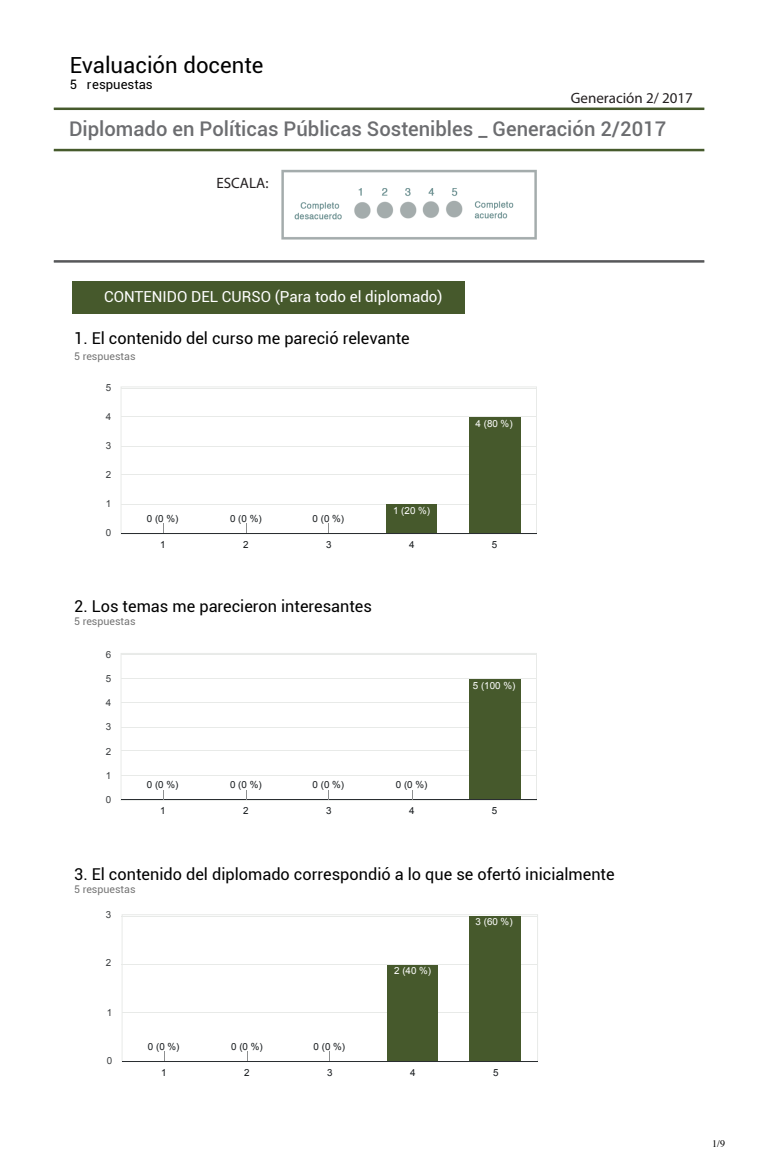
<style>
.page{position:relative;width:766px;height:1170px;background:#fff}
.page>*{position:absolute;margin:0;border:0;box-sizing:border-box;transform-origin:0 0}
.t1{font:22.12px "Roboto";color:#000001}
.t2{font:500 20.25px "Roboto";color:#6c6d70}
.t3{font:16.38px "Roboto";color:#000001}
.t4{font:15.12px "Roboto";color:#fff}
.t5{font:15px "Myriad Pro";color:#231f20}
.t6{font:13px "Roboto";color:#000001}
.t7{font:10.62px "Roboto";color:#000001}
.t8{font:10px "Times";color:#000001}
.t9{font:9.75px "Arial";color:#161a1d}
.t10{font:9.75px "Arial";color:#fff}
.t11{font:9.75px "Arial";color:#3c3f41}
</style>
<div class="page">
<div style="left:72px;top:281px;width:392px;height:32px;background:#46592c"></div>
<hr style="left:54px;top:107px;width:650px;height:3px;background:#465a2c">
<hr style="left:54px;top:149px;width:650px;height:2px;background:#465a2c">
<img style="left:281px;top:169px;width:256px;height:71px">
<hr style="left:54px;top:260px;width:650px;height:2px;background:#57585a">
<hr style="left:121px;top:503px;width:415px;height:1px;background:#e8eae8">
<hr style="left:121px;top:474px;width:415px;height:1px;background:#e8eae8">
<hr style="left:121px;top:445px;width:415px;height:1px;background:#e8eae8">
<hr style="left:121px;top:416px;width:415px;height:1px;background:#e8eae8">
<hr style="left:121px;top:387px;width:415px;height:1px;background:#e8eae8">
<div style="left:386px;top:504px;width:51px;height:29px;background:#46592c"></div>
<div style="left:468px;top:417px;width:52px;height:116px;background:#46592c"></div>
<hr style="left:121px;top:533px;width:415px;height:1px;background:#2a2e31">
<hr style="left:121px;top:775px;width:415px;height:1px;background:#e8eae8">
<hr style="left:121px;top:750px;width:415px;height:1px;background:#e8eae8">
<hr style="left:121px;top:726px;width:415px;height:1px;background:#e8eae8">
<hr style="left:121px;top:702px;width:415px;height:1px;background:#e8eae8">
<hr style="left:121px;top:678px;width:415px;height:1px;background:#e8eae8">
<hr style="left:121px;top:654px;width:415px;height:1px;background:#e8eae8">
<div style="left:468px;top:678px;width:52px;height:121px;background:#46592c"></div>
<hr style="left:121px;top:799px;width:415px;height:1px;background:#2a2e31">
<hr style="left:122px;top:1011px;width:415px;height:1px;background:#e8eae8">
<div style="left:387px;top:964px;width:51px;height:96px;background:#46592c"></div>
<hr style="left:122px;top:1060px;width:415px;height:1px;background:#2a2e31">
<hr style="left:121px;top:963px;width:415px;height:1px;background:#e8eae8">
<hr style="left:121px;top:915px;width:415px;height:1px;background:#e8eae8">
<div style="left:468px;top:916px;width:52px;height:144px;background:#46592c"></div>
<h1 class="t1" style="left:70px;top:50px;width:195px">Evaluación docente</h1>
<p class="t6" style="left:70px;top:75px;width:84px">5 respuestas</p>
<p class="t5" style="left:570px;top:88px;width:123px">Generación 2/ 2017</p>
<p class="t2" style="left:69px;top:115px;width:598px">Diplomado en Políticas Públicas Sostenibles _ Generación 2/2017</p>
<p class="t5" style="left:216px;top:173px;width:54px">ESCALA:</p>
<p class="t4" style="left:104px;top:286px;width:340px">CONTENIDO DEL CURSO (Para todo el diplomado)</p>
<p class="t3" style="left:74px;top:327px;width:337px">1. El contenido del curso me pareció relevante</p>
<p class="t7" style="left:74px;top:349px;width:63px">5 respuestas</p>
<p class="t11" style="left:106px;top:381px;width:7px">5</p>
<p class="t11" style="left:106px;top:410px;width:7px">4</p>
<p class="t11" style="left:106px;top:439px;width:7px">3</p>
<p class="t11" style="left:106px;top:468px;width:7px">2</p>
<p class="t11" style="left:106px;top:497px;width:7px">1</p>
<p class="t11" style="left:106px;top:526px;width:7px">0</p>
<p class="t9" style="left:147px;top:512px;width:33px">0 (0 %)</p>
<p class="t9" style="left:230px;top:512px;width:33px">0 (0 %)</p>
<p class="t9" style="left:312px;top:512px;width:33px">0 (0 %)</p>
<p class="t10" style="left:393px;top:504px;width:38px">1 (20 %)</p>
<p class="t10" style="left:475px;top:417px;width:38px">4 (80 %)</p>
<p class="t9" style="left:160px;top:538px;width:7px">1</p>
<p class="t9" style="left:243px;top:538px;width:7px">2</p>
<p class="t9" style="left:326px;top:538px;width:7px">3</p>
<p class="t9" style="left:409px;top:538px;width:7px">4</p>
<p class="t9" style="left:492px;top:538px;width:7px">5</p>
<p class="t3" style="left:74px;top:595px;width:299px">2. Los temas me parecieron interesantes</p>
<p class="t7" style="left:74px;top:614px;width:63px">5 respuestas</p>
<p class="t11" style="left:106px;top:647px;width:7px">6</p>
<p class="t11" style="left:106px;top:672px;width:7px">5</p>
<p class="t11" style="left:106px;top:696px;width:7px">4</p>
<p class="t11" style="left:106px;top:720px;width:7px">3</p>
<p class="t11" style="left:106px;top:744px;width:7px">2</p>
<p class="t11" style="left:106px;top:768px;width:7px">1</p>
<p class="t11" style="left:106px;top:793px;width:7px">0</p>
<p class="t9" style="left:147px;top:778px;width:33px">0 (0 %)</p>
<p class="t9" style="left:230px;top:778px;width:33px">0 (0 %)</p>
<p class="t9" style="left:312px;top:778px;width:33px">0 (0 %)</p>
<p class="t9" style="left:396px;top:778px;width:33px">0 (0 %)</p>
<p class="t10" style="left:472px;top:678px;width:44px">5 (100 %)</p>
<p class="t9" style="left:160px;top:804px;width:7px">1</p>
<p class="t9" style="left:243px;top:804px;width:7px">2</p>
<p class="t9" style="left:326px;top:804px;width:7px">3</p>
<p class="t9" style="left:409px;top:804px;width:7px">4</p>
<p class="t9" style="left:492px;top:804px;width:7px">5</p>
<p class="t3" style="left:74px;top:862px;width:542px">3. El contenido del diplomado correspondió a lo que se ofertó inicialmente</p>
<p class="t7" style="left:74px;top:881px;width:63px">5 respuestas</p>
<p class="t11" style="left:106px;top:908px;width:7px">3</p>
<p class="t11" style="left:106px;top:956px;width:7px">2</p>
<p class="t11" style="left:107px;top:1005px;width:7px">1</p>
<p class="t11" style="left:107px;top:1054px;width:7px">0</p>
<p class="t9" style="left:148px;top:1039px;width:33px">0 (0 %)</p>
<p class="t9" style="left:231px;top:1039px;width:33px">0 (0 %)</p>
<p class="t9" style="left:313px;top:1039px;width:33px">0 (0 %)</p>
<p class="t10" style="left:394px;top:964px;width:38px">2 (40 %)</p>
<p class="t10" style="left:475px;top:915px;width:38px">3 (60 %)</p>
<p class="t9" style="left:161px;top:1065px;width:7px">1</p>
<p class="t9" style="left:244px;top:1065px;width:7px">2</p>
<p class="t9" style="left:327px;top:1065px;width:7px">3</p>
<p class="t9" style="left:410px;top:1065px;width:7px">4</p>
<p class="t9" style="left:493px;top:1065px;width:7px">5</p>
<p class="t8" style="left:712px;top:1134px;width:14px">1/9</p>
</div>
